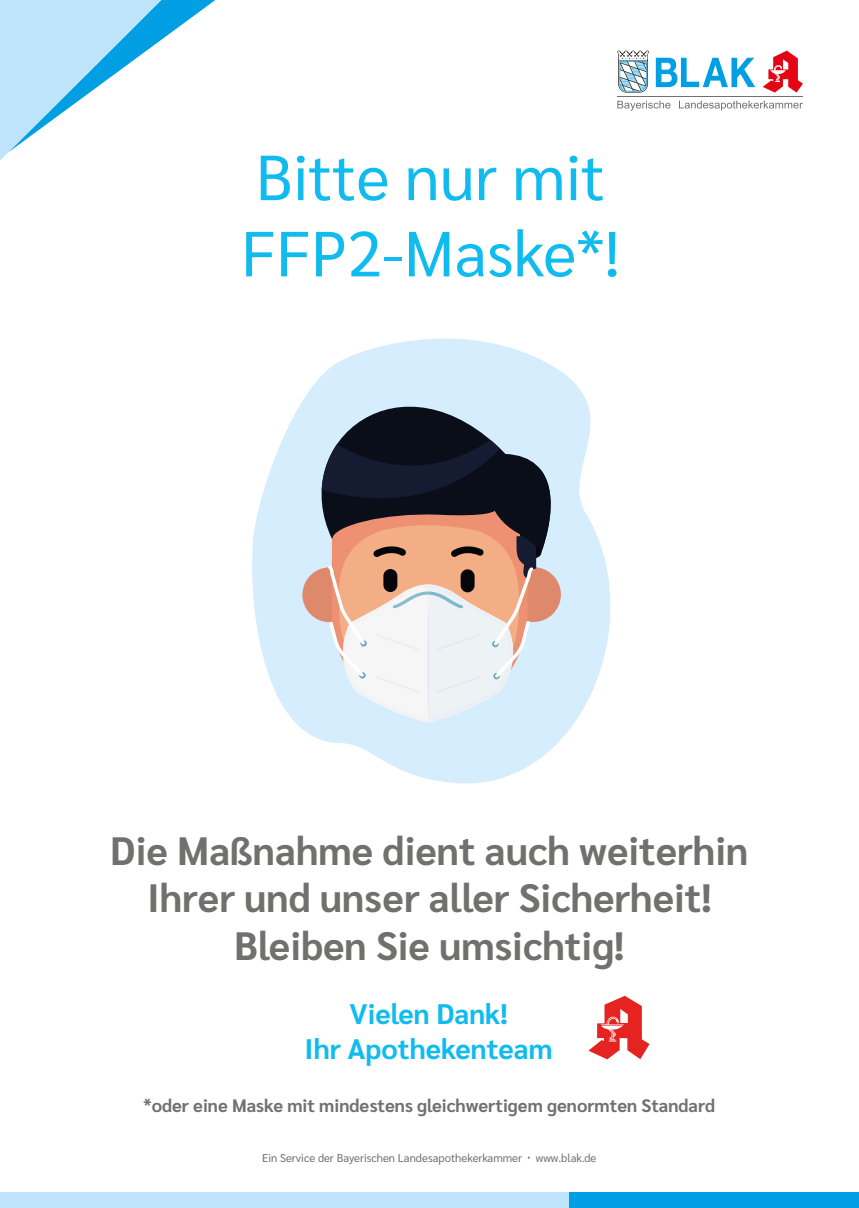
<style>
.page{position:relative;width:859px;height:1208px;background:#fff}
.page>*{position:absolute;margin:0;border:0;box-sizing:border-box;transform-origin:0 0}
.t1{font:63.5px/76.2px "Sarabun";color:#10bbef}
.t2{font:700 39.5px/47.4px "Sarabun";color:#70706f;text-align:center}
.t3{font:700 28.2px/35.1px "Sarabun";color:#10bbef;text-align:center}
.t4{font:700 18px "Sarabun";color:#70706f}
.t5{font:11.3px "Sarabun";color:#70706f}
</style>
<div class="page">
<svg style="left:617px;top:51px;width:32px;height:42px"></svg>
<svg style="left:763px;top:51px;width:40px;height:42px"></svg>
<svg style="left:617px;top:101px;width:53px;height:10px"></svg>
<svg style="left:679px;top:101px;width:124px;height:10px"></svg>
<hr style="left:617px;top:96px;width:186px;height:1px;background:#70706f">
<svg style="left:656px;top:58px;width:99px;height:29px"></svg>
<div style="left:0;top:1192px;width:570px;height:16px;background:#bde4fa"></div>
<div style="left:570px;top:1192px;width:289px;height:16px;background:#009fe3"></div>
<svg style="left:0;top:0;width:215px;height:161px"></svg>
<svg style="left:252px;top:338px;width:359px;height:446px;fill:#d5edfc"></svg>
<div style="left:302px;top:567px;width:55px;height:55px;background:#de896b;border-radius:50%"></div>
<div style="left:506px;top:567px;width:55px;height:55px;background:#de896b;border-radius:50%"></div>
<svg style="left:285px;top:347px;width:275px;height:205px;background:#c2d5e2"></svg>
<svg style="left:322px;top:440px;width:234px;height:282px"></svg>
<img style="left:588px;top:995px;width:62px;height:65px">
<h1 class="t1" style="left:241px;top:140px;width:380px">Bitte nur mit<br>FFP2-Maske*!</h1>
<p class="t2" style="left:110px;top:827px;width:639px">Die Maßnahme dient auch weiterhin<br>Ihrer und unser aller Sicherheit!<br>Bleiben Sie umsichtig!</p>
<p class="t3" style="left:305px;top:996px;width:250px">Vielen Dank!<br>Ihr Apothekenteam</p>
<p class="t4" style="left:144px;top:1094px;width:573px">*oder eine Maske mit mindestens gleichwertigem genormten Standard</p>
<p class="t5" style="left:262px;top:1151px;width:336px">Ein Service der Bayerischen Landesapothekerkammer www.blak.de</p>
</div>
